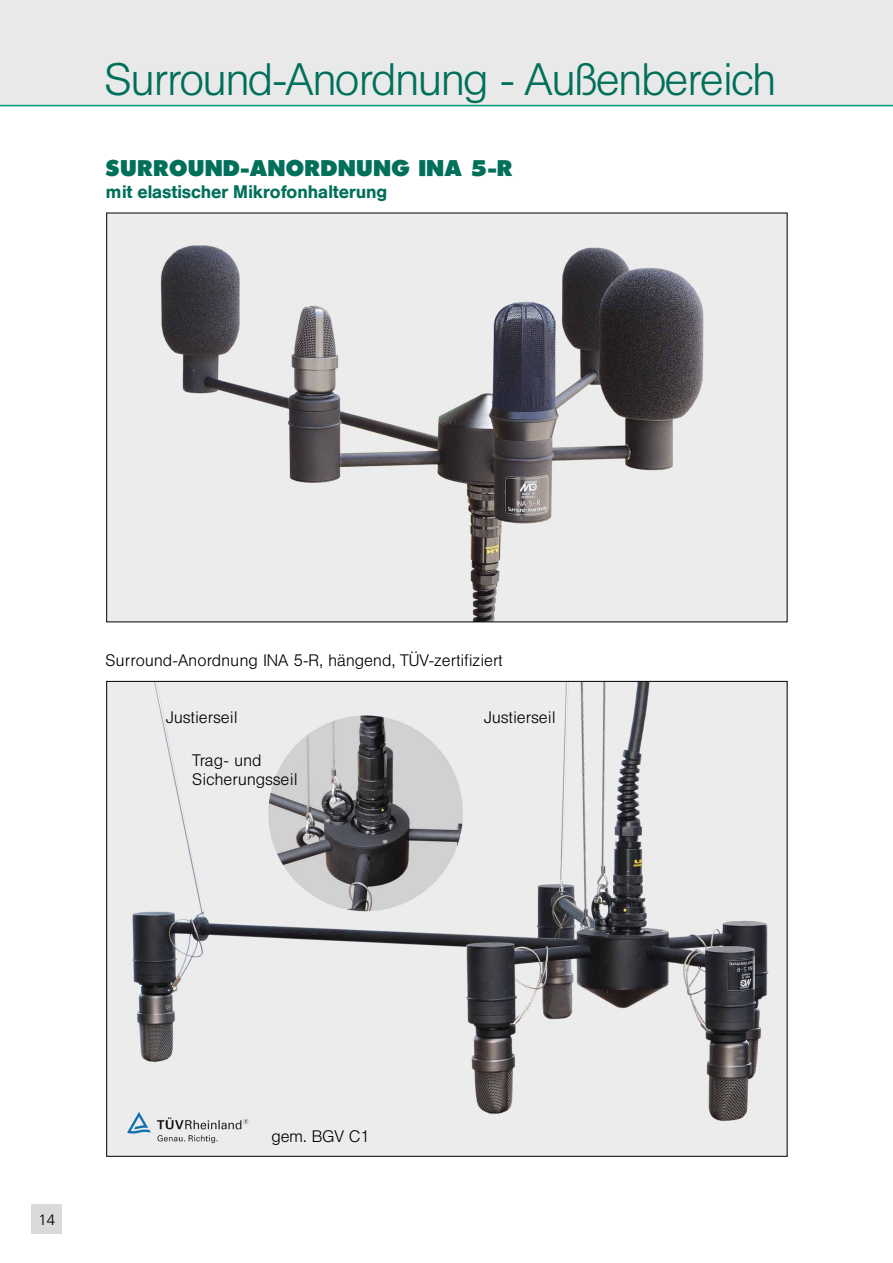
<style>
.page{position:relative;width:893px;height:1263px;background:#fff}
.page>*{position:absolute;margin:0;border:0;box-sizing:border-box;transform-origin:0 0}
.t1{font:45px "Hel Lig";letter-spacing:.01em;color:#00705a}
.t2{font:22.5px "Fut Xtr Bol";letter-spacing:.03em;color:#00705a}
.t3{font:18px "Hel Med";letter-spacing:.01em;color:#00705a}
.t4{font:16.5px/19.8px "Hel Lig";letter-spacing:.05em;color:#000}
.t5{font:300 15px "Frutiger";color:#000}
</style>
<div class="page">
<img style="left:108px;top:683px;width:677px;height:472px">
<div style="left:32px;top:1204px;width:30px;height:30px;background:#d9dadb"></div>
<div style="left:0;top:0;width:893px;height:106px;background:#e9e9ea"></div>
<hr style="left:0;top:105px;width:893px;height:1px;background:#009e7e">
<img style="left:108px;top:215px;width:677px;height:405px">
<h1 class="t1" style="left:106px;top:54px;width:671px">Surround-Anordnung - Außenbereich</h1>
<h2 class="t2" style="left:106px;top:155px;width:408px">SURROUND-ANORDNUNG INA 5-R</h2>
<p class="t3" style="left:106px;top:181px;width:283px">mit elastischer Mikrofonhalterung</p>
<p class="t4" style="left:106px;top:650px;width:398px">Surround-Anordnung INA 5-R, hängend, TÜV-zertifiziert</p>
<p class="t4" style="left:167px;top:707px;width:72px">Justierseil</p>
<p class="t4" style="left:485px;top:707px;width:72px">Justierseil</p>
<p class="t4" style="left:193px;top:750px;width:106px">Trag- und<br>Sicherungsseil</p>
<p class="t5" style="left:39px;top:1211px;width:18px">14</p>
<p class="t4" style="left:272px;top:1126px;width:99px">gem. BGV C1</p>
</div>
